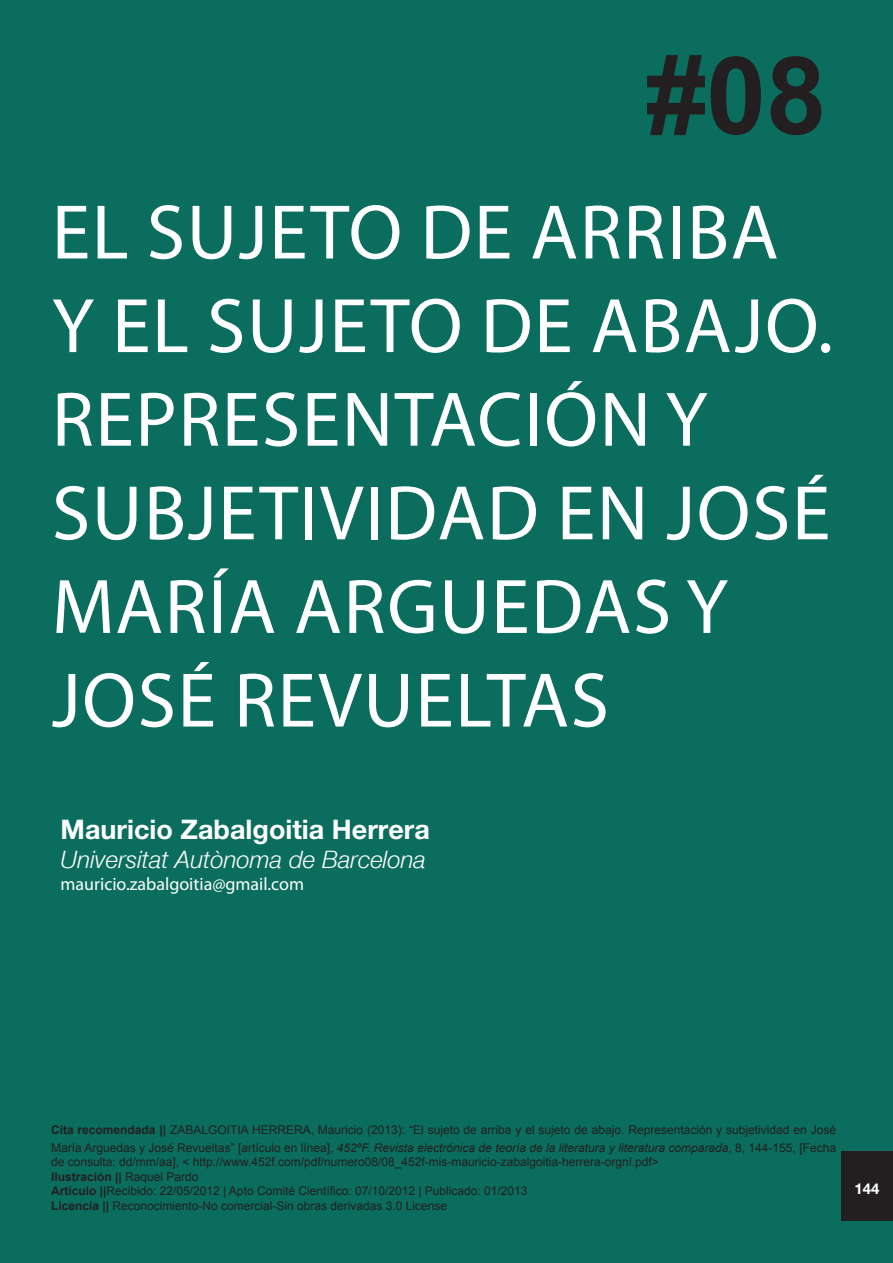
<style>
.page{position:relative;width:893px;height:1263px;background:#0a6d5d}
.page>*{position:absolute;margin:0;border:0;box-sizing:border-box;transform-origin:0 0}
.t1{font:700 108px "Arial";color:#231f20}
.t2{font:78px/93.6px "Myriad Pro";letter-spacing:.02em;color:#fff}
.t3{font:700 27px "Helvetica Neue";color:#fff}
.t4{font:italic 24px "Helvetica Neue";color:#fff}
.t5{font:18px "Myriad Pro";color:#fff}
.t6{font:700 15px "Helvetica Neue";color:#fff}
.t7{font:12px/18px "Arial";color:#231f20}
.t8{font:700 12px "Arial";color:#231f20}
.s1{font-weight:700}
.s2{font-style:italic}
.s3{font-weight:400}
</style>
<div class="page">
<div style="left:841px;top:1151px;width:52px;height:70px;background:#231f20"></div>
<p class="t1" style="left:646px;top:24px;width:182px">#08</p>
<p class="t2" style="left:52px;top:184px;width:783px">EL SUJETO DE ARRIBA<br>Y EL SUJETO DE ABAJO.<br>REPRESENTACIÓN Y<br>SUBJETIVIDAD EN JOSÉ<br>MARÍA ARGUEDAS Y<br>JOSÉ REVUELTAS</p>
<p class="t3" style="left:61px;top:813px;width:371px">Mauricio Zabalgoitia Herrera</p>
<p class="t4" style="left:61px;top:845px;width:367px">Universitat Autònoma de Barcelona</p>
<p class="t5" style="left:61px;top:873px;width:245px">mauricio.zabalgoitia@gmail.com</p>
<p class="t7" style="left:51px;top:1121px;width:786px"><span class="s1">Cita recomendada ||</span> ZABALGOITIA HERRERA, Mauricio (2013): “El sujeto de arriba y el sujeto de abajo. Representación y subjetividad en José<br>María Arguedas y José Revueltas” [artículo en línea], <span class="s2">452ºF. Revista electrónica de teoría de la literatura y literatura comparada</span>, 8, 144-155, [Fecha</p>
<p class="t7" style="left:51px;top:1153px;width:609px">de consulta: dd/mm/aa], &lt; http://www.452f.com/pdf/numero08/08_452f-mis-mauricio-zabalgoitia-herrera-orgnl.pdf&gt;</p>
<p class="t8" style="left:51px;top:1168px;width:149px">Ilustración || <span class="s3">Raquel Pardo</span></p>
<p class="t7" style="left:51px;top:1182px;width:478px"><span class="s1">Artículo ||</span>Recibido: 22/05/2012 | Apto Comité Científico: 07/10/2012 | Publicado: 01/2013</p>
<p class="t7" style="left:51px;top:1196px;width:398px"><span class="s1">Licencia ||</span> Reconocimiento-No comercial-Sin obras derivadas 3.0 License</p>
<p class="t6" style="left:854px;top:1179px;width:27px">144</p>
</div>
